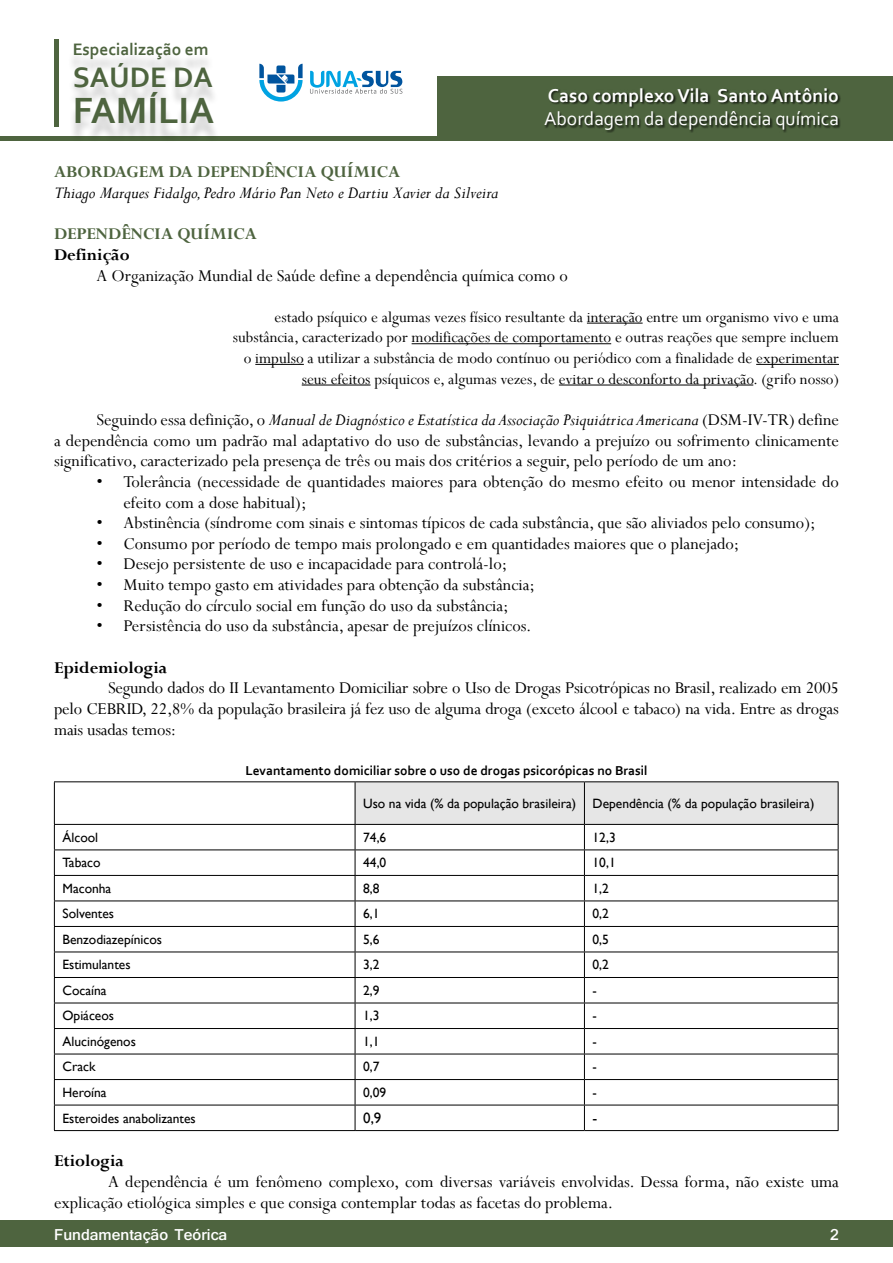
<style>
.page{position:relative;width:893px;height:1263px;background:#fff}
.page>*{position:absolute;margin:0;border:0;box-sizing:border-box;transform-origin:0 0}
.t1{font:700 38.25px "Corbel";color:#4e643f}
.t2{font:700 29.55px "Corbel";color:#4e643f}
.t3{font:19.5px "Corbel";color:#fff}
.t4{font:700 19.5px "Corbel";color:#fff}
.t5{font:18.3px/20.7px "Perpetua";color:#000;text-align:justify}
.t6{font:italic 18.3px "Perpetua";color:#000}
.t7{font:700 18.3px "Perpetua";color:#4e643f}
.t8{font:700 18.3px "Perpetua";color:#000}
.t9{font:700 17.4px "Corbel";color:#4e643f}
.t10{font:16.8px/20.7px "Perpetua";color:#000;text-align:right}
.t11{font:700 16.5px "Shruti";color:#fff}
.t12{font:15px "Gill Sans";color:#000}
.t13{font:13.5px "Gill Sans";color:#000}
.t14{font:700 13.5px "Corbel";color:#000}
.s1{font-style:italic}
</style>
<div class="page">
<div style="left:0;top:1220px;width:893px;height:27px;background:#4e643f"></div>
<hr style="left:0;top:136px;width:893px;height:4px;background:#4e643f">
<div style="left:438px;top:77px;width:455px;height:63px;background:#4e643f"></div>
<div style="left:544px;top:88px;width:297px;height:45px;background:#000;opacity:.75"></div>
<div style="left:54px;top:39px;width:5px;height:87px;background:#4e643f"></div>
<div style="left:67px;top:49px;width:153px;height:94px;background:#000;opacity:.2"></div>
<svg style="left:259px;top:64px;width:44px;height:38px"></svg>
<svg style="left:310px;top:71px;width:92px;height:23px"></svg>
<hr style="left:587px;top:323px;width:56px;height:1px;background:#000">
<hr style="left:412px;top:343px;width:199px;height:1px;background:#000">
<hr style="left:255px;top:364px;width:49px;height:1px;background:#000">
<hr style="left:756px;top:364px;width:83px;height:1px;background:#000">
<hr style="left:302px;top:385px;width:69px;height:1px;background:#000">
<hr style="left:559px;top:385px;width:194px;height:1px;background:#000">
<hr style="left:54px;top:781px;width:301px;height:1px;background:#000">
<hr style="left:355px;top:781px;width:229px;height:1px;background:#000">
<hr style="left:584px;top:781px;width:254px;height:1px;background:#000">
<hr style="left:54px;top:824px;width:301px;height:1px;background:#000">
<hr style="left:54px;top:849px;width:301px;height:1px;background:#000">
<hr style="left:54px;top:875px;width:301px;height:1px;background:#000">
<hr style="left:54px;top:900px;width:301px;height:1px;background:#000">
<hr style="left:54px;top:926px;width:301px;height:1px;background:#000">
<hr style="left:54px;top:951px;width:301px;height:1px;background:#000">
<hr style="left:54px;top:977px;width:301px;height:1px;background:#000">
<hr style="left:54px;top:1003px;width:301px;height:1px;background:#000">
<hr style="left:54px;top:1028px;width:301px;height:1px;background:#000">
<hr style="left:54px;top:1054px;width:301px;height:1px;background:#000">
<hr style="left:54px;top:1079px;width:301px;height:1px;background:#000">
<hr style="left:54px;top:1105px;width:301px;height:1px;background:#000">
<hr style="left:54px;top:1130px;width:301px;height:1px;background:#000">
<hr style="left:355px;top:1130px;width:229px;height:1px;background:#000">
<hr style="left:584px;top:1130px;width:254px;height:1px;background:#000">
<hr style="left:54px;top:782px;width:1px;height:42px;background:#000">
<svg style="left:54px;top:825px;width:1px;height:305px"></svg>
<svg style="left:355px;top:782px;width:484px;height:348px"></svg>
<p class="t9" style="left:73px;top:38px;width:137px">Especialização em</p>
<h2 class="t2" style="left:73px;top:58px;width:142px">SAÚDE DA</h2>
<h1 class="t1" style="left:73px;top:87px;width:143px">FAMÍLIA</h1>
<p class="t7" style="left:54px;top:161px;width:344px">Abordagem da dependência química</p>
<p class="t6" style="left:54px;top:181px;width:446px">Thiago Marques Fidalgo, Pedro Mário Pan Neto e Dartiu Xavier da Silveira</p>
<p class="t7" style="left:54px;top:222px;width:12px">DEPENDÊNCI</p>
<p class="t7" style="left:161px;top:222px;width:29px">A QUÍMIC</p>
<p class="t7" style="left:245px;top:222px;width:14px">A</p>
<p class="t8" style="left:54px;top:243px;width:77px">Definição</p>
<p class="t5" style="left:97px;top:265px;width:473px">A Organização Mundial de Saúde define a dependência química como o</p>
<p class="t10" style="left:233px;top:306px;width:608px">estado psíquico e algumas vezes físico resultante da interação entre um organismo vivo e uma substância, caracterizado por modificações de comportamento e outras reações que sempre incluem o impulso a utilizar a substância de modo contínuo ou periódico com a finalidade de experimentar seus efeitos psíquicos e, algumas vezes, de evitar o desconforto da privação. (grifo nosso)</p>
<p class="t5" style="left:54px;top:409px;width:786px;text-indent:43px">Seguindo essa definição, o <span class="s1">Manual de Diagnóstico e Estatística da Associação Psiquiátrica Americana</span> (DSM-IV-TR) define a dependência como um padrão mal adaptativo do uso de substâncias, levando a prejuízo ou sofrimento clinicamente significativo, caracterizado pela presença de três ou mais dos critérios a seguir, pelo período de um ano:</p>
<p class="t5" style="left:124px;top:471px;width:717px;text-indent:-27px">• Tolerância (necessidade de quantidades maiores para obtenção do mesmo efeito ou menor intensidade do efeito com a dose habitual);</p>
<p class="t5" style="left:97px;top:512px;width:720px">• Abstinência (síndrome com sinais e sintomas típicos de cada substância, que são aliviados pelo consumo);</p>
<p class="t5" style="left:97px;top:533px;width:644px">• Consumo por período de tempo mais prolongado e em quantidades maiores que o planejado;</p>
<p class="t5" style="left:97px;top:553px;width:412px">• Desejo persistente de uso e incapacidade para controlá-lo;</p>
<p class="t5" style="left:97px;top:574px;width:440px">• Muito tempo gasto em atividades para obtenção da substância;</p>
<p class="t5" style="left:97px;top:595px;width:413px">• Redução do círculo social em função do uso da substância;</p>
<p class="t5" style="left:97px;top:615px;width:436px">• Persistência do uso da substância, apesar de prejuízos clínicos.</p>
<p class="t8" style="left:54px;top:656px;width:115px">Epidemiologia</p>
<p class="t5" style="left:54px;top:677px;width:786px;text-indent:54px">Segundo dados do II Levantamento Domiciliar sobre o Uso de Drogas Psicotrópicas no Brasil, realizado em 2005 pelo CEBRID, 22,8% da população brasileira já fez uso de alguma droga (exceto álcool e tabaco) na vida. Entre as drogas mais usadas temos:</p>
<p class="t14" style="left:245px;top:763px;width:404px">Levantamento domiciliar sobre o uso de drogas psicorópicas no Brasil</p>
<p class="t13" style="left:363px;top:795px;width:453px">Uso na vida (% da população brasileira) Dependência (% da população brasileira)</p>
<p class="t13" style="left:62px;top:829px;width:37px">Álcool</p>
<p class="t13" style="left:363px;top:829px;width:25px">74,6</p>
<p class="t13" style="left:592px;top:829px;width:25px">12,3</p>
<p class="t13" style="left:62px;top:855px;width:40px">Tabaco</p>
<p class="t13" style="left:363px;top:855px;width:25px">44,0</p>
<p class="t13" style="left:592px;top:855px;width:25px">10,1</p>
<p class="t13" style="left:62px;top:880px;width:50px">Maconha</p>
<p class="t13" style="left:363px;top:880px;width:18px">8,8</p>
<p class="t13" style="left:592px;top:880px;width:18px">1,2</p>
<p class="t13" style="left:62px;top:906px;width:53px">Solventes</p>
<p class="t13" style="left:363px;top:906px;width:18px">6,1</p>
<p class="t13" style="left:592px;top:906px;width:18px">0,2</p>
<p class="t13" style="left:62px;top:931px;width:101px">Benzodiazepínicos</p>
<p class="t13" style="left:363px;top:931px;width:18px">5,6</p>
<p class="t13" style="left:592px;top:931px;width:18px">0,5</p>
<p class="t13" style="left:62px;top:957px;width:70px">Estimulantes</p>
<p class="t13" style="left:363px;top:957px;width:18px">3,2</p>
<p class="t13" style="left:592px;top:957px;width:18px">0,2</p>
<p class="t13" style="left:62px;top:982px;width:46px">Cocaína</p>
<p class="t13" style="left:363px;top:982px;width:18px">2,9</p>
<p class="t13" style="left:592px;top:982px;width:6px">-</p>
<p class="t13" style="left:62px;top:1008px;width:53px">Opiáceos</p>
<p class="t13" style="left:363px;top:1008px;width:18px">1,3</p>
<p class="t13" style="left:592px;top:1008px;width:6px">-</p>
<p class="t13" style="left:62px;top:1033px;width:75px">Alucinógenos</p>
<p class="t13" style="left:363px;top:1033px;width:18px">1,1</p>
<p class="t13" style="left:592px;top:1033px;width:6px">-</p>
<p class="t13" style="left:62px;top:1059px;width:35px">Crack</p>
<p class="t13" style="left:363px;top:1059px;width:18px">0,7</p>
<p class="t13" style="left:592px;top:1059px;width:6px">-</p>
<p class="t13" style="left:62px;top:1084px;width:46px">Heroína</p>
<p class="t13" style="left:363px;top:1084px;width:25px">0,09</p>
<p class="t13" style="left:592px;top:1084px;width:6px">-</p>
<p class="t13" style="left:62px;top:1110px;width:135px">Esteroides anabolizantes</p>
<p class="t12" style="left:363px;top:1109px;width:20px">0,9</p>
<p class="t12" style="left:592px;top:1109px;width:6px">-</p>
<p class="t8" style="left:54px;top:1149px;width:71px">Etiologia</p>
<p class="t5" style="left:54px;top:1171px;width:786px;text-indent:54px">A dependência é um fenômeno complexo, com diversas variáveis envolvidas. Dessa forma, não existe uma explicação etiológica simples e que consiga contemplar todas as facetas do problema.</p>
<p class="t4" style="left:548px;top:84px;width:293px">Caso complexo Vila Santo Antônio</p>
<p class="t3" style="left:544px;top:107px;width:296px">Abordagem da dependência química</p>
<p class="t11" style="left:54px;top:1225px;width:175px">Fundamentação Teórica</p>
<p class="t11" style="left:830px;top:1225px;width:10px">2</p>
</div>
